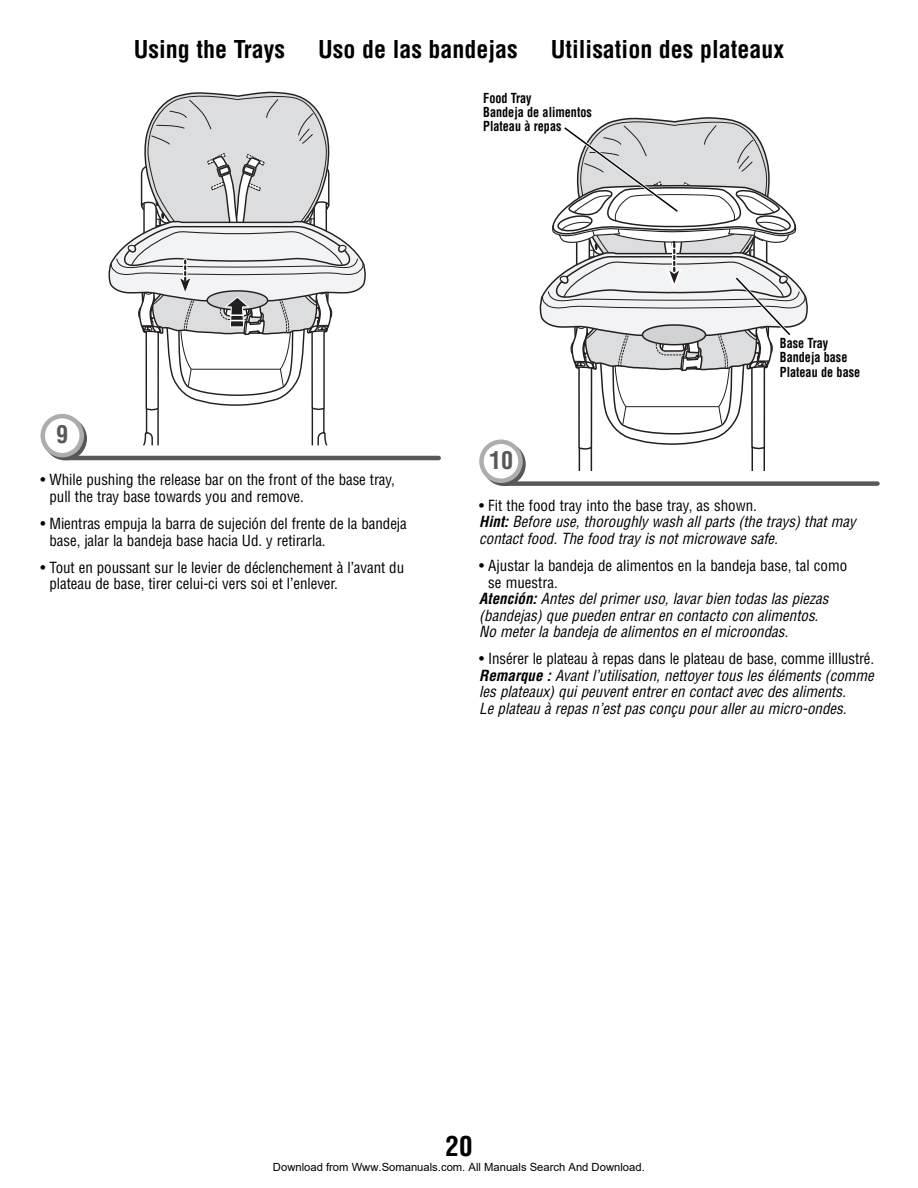
<style>
.page{position:relative;width:918px;height:1188px;background:#fff}
.page>*{position:absolute;margin:0;border:0;box-sizing:border-box;transform-origin:0 0}
.t1{font:700 condensed 27px "Helvetica LT Std";color:#000}
.t2{font:700 condensed 24px "Helvetica LT Std";color:#000}
.t3{font:700 condensed 24px "Helvetica LT Std";color:#585858}
.t4{font:italic condensed 15px/16.5px "Helvetica LT Std";color:#000}
.t5{font:condensed 15px/16.5px "Helvetica LT Std";letter-spacing:-.005em;color:#000}
.t6{font:700 condensed 13.5px/14.2px "Helvetica LT Std";color:#000;scale:.9 1}
.t7{font:11.25px "Arial";color:#000}
.s1{font-style:normal}
.s2{font-weight:700}
</style>
<div class="page">
<svg style="left:108px;top:92px;width:258px;height:353px"></svg>
<hr style="left:67px;top:456px;width:372px;height:4px;background:#585858">
<svg style="left:46px;top:419px;width:39px;height:39px"></svg>
<div style="left:44px;top:417px;width:43px;height:43px;border:4px solid #585858;border-radius:50%"></div>
<div style="left:43px;top:416px;width:39px;height:39px;background:#fff;border-radius:50%"></div>
<div style="left:40px;top:414px;width:44px;height:43px;border:4px solid #adadad;border-radius:50%"></div>
<div style="left:506px;top:481px;width:372px;height:5px;background:#585858"></div>
<svg style="left:484px;top:445px;width:40px;height:39px"></svg>
<div style="left:482px;top:443px;width:44px;height:43px;border:4px solid #585858;border-radius:50%"></div>
<div style="left:482px;top:442px;width:38px;height:39px;background:#fff;border-radius:50%"></div>
<div style="left:479px;top:440px;width:44px;height:43px;border:4px solid #adadad;border-radius:50%"></div>
<svg style="left:540px;top:117px;width:268px;height:353px"></svg>
<h2 class="t2" style="left:134px;top:41px;width:153px">Using the Trays</h2>
<h2 class="t2" style="left:318px;top:41px;width:201px">Uso de las bandejas</h2>
<h2 class="t2" style="left:551px;top:41px;width:235px">Utilisation des plateaux</h2>
<p class="t6" style="left:483px;top:92px;width:122px">Food Tray<br>Bandeja de alimentos<br>Plateau à repas</p>
<h2 class="t3" style="left:56px;top:426px;width:13px">9</h2>
<p class="t5" style="left:50px;top:473px;width:347px;text-indent:-9px">• While pushing the release bar on the front of the base tray, pull the tray base towards you and remove.</p>
<p class="t5" style="left:50px;top:517px;width:359px;text-indent:-9px">• Mientras empuja la barra de sujeción del frente de la bandeja base, jalar la bandeja base hacia Ud. y retirarla.</p>
<p class="t5" style="left:50px;top:560px;width:356px;text-indent:-9px">• Tout en poussant sur le levier de déclenchement à l’avant du plateau de base, tirer celui-ci vers soi et l’enlever.</p>
<h2 class="t3" style="left:489px;top:452px;width:25px">10</h2>
<p class="t6" style="left:780px;top:337px;width:91px">Base Tray<br>Bandeja base<br>Plateau de base</p>
<p class="t4" style="left:479px;top:498px;width:378px"><span class="s1">• Fit the food tray into the base tray, as shown.<br></span><span class="s2">Hint:</span> Before use, thoroughly wash all parts (the trays) that may contact food. The food tray is not microwave safe.</p>
<p class="t5" style="left:479px;top:559px;width:370px">• Ajustar la bandeja de alimentos en la bandeja base, tal como</p>
<p class="t5" style="left:488px;top:575px;width:71px">se muestra.</p>
<p class="t4" style="left:479px;top:592px;width:351px"><span class="s2">Atención:</span> Antes del primer uso, lavar bien todas las piezas</p>
<p class="t4" style="left:479px;top:608px;width:341px">(bandejas) que pueden entrar en contacto con alimentos.</p>
<p class="t4" style="left:479px;top:625px;width:311px">No meter la bandeja de alimentos en el microondas.</p>
<p class="t4" style="left:479px;top:652px;width:396px"><span class="s1">• Insérer le plateau à repas dans le plateau de base, comme illlustré.<br></span><span class="s2">Remarque :</span> Avant l’utilisation, nettoyer tous les éléments (comme les plateaux) qui peuvent entrer en contact avec des aliments.<br>Le plateau à repas n’est pas conçu pour aller au micro-ondes.</p>
<h1 class="t1" style="left:446px;top:1137px;width:28px">20</h1>
<p class="t7" style="left:273px;top:1160px;width:373px">Download from Www.Somanuals.com. All Manuals Search And Download.</p>
</div>
